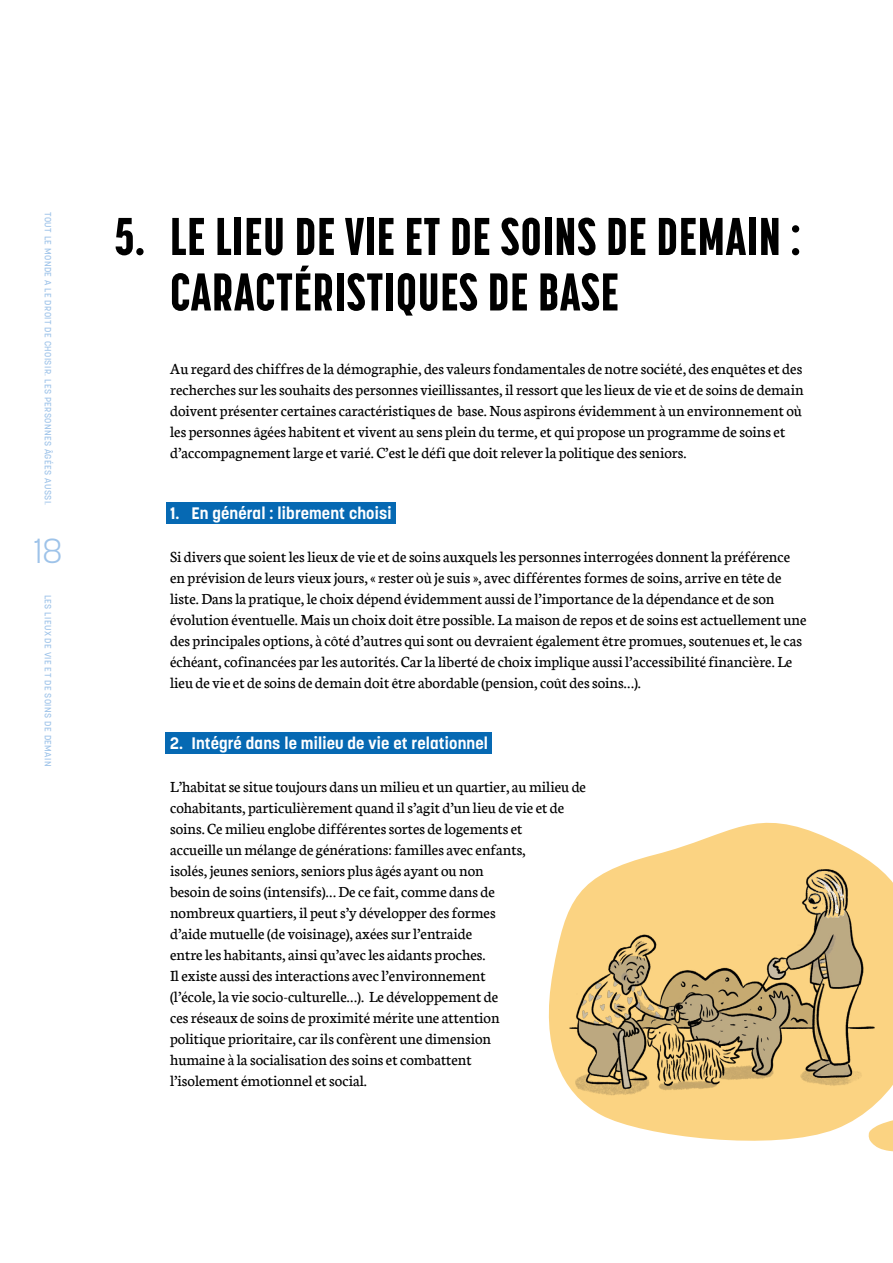
<style>
.page{position:relative;width:893px;height:1263px;background:#fff}
.page>*{position:absolute;margin:0;border:0;box-sizing:border-box;transform-origin:0 0}
.t1{font:800 52.5px/55.5px "Korolev Compressed";letter-spacing:.02em;color:#000}
.t2{font:300 34.5px "Korolev";color:#9ec3e9}
.t3{font:16.5px/21px "Neuton";color:#000}
.t4{font:700 16.5px "Korolev";letter-spacing:.01em;color:#fff}
.t5{font:500 9px "Korolev";letter-spacing:.05em;color:#9ec3e9}
</style>
<div class="page">
<div style="left:166px;top:502px;width:230px;height:21px;background:#0669b3"></div>
<div style="left:166px;top:732px;width:326px;height:21px;background:#0669b3"></div>
<svg style="left:548px;top:822px;width:345px;height:319px"></svg>
<img style="left:567px;top:850px;width:311px;height:276px">
<svg style="left:868px;top:1118px;width:25px;height:34px"></svg>
<p class="t5" style="left:54px;top:212px;width:295px;rotate:90deg">TOUT LE MONDE A LE DROIT DE CHOISIR. LES PERSONNES ÂGÉES AUSSI.</p>
<h2 class="t2" style="left:34px;top:529px;width:30px">18</h2>
<p class="t5" style="left:54px;top:595px;width:173px;rotate:90deg">LES LIEUX DE VIE ET DE SOINS DE DEMAIN</p>
<h1 class="t1" style="left:170px;top:208px;width:632px;text-indent:-55px">5. LE LIEU DE VIE ET DE SOINS DE DEMAIN :<br>CARACTÉRISTIQUES DE BASE</h1>
<p class="t3" style="left:170px;top:358px;width:635px">Au regard des chiffres de la démographie, des valeurs fondamentales de notre société, des enquêtes et des recherches sur les souhaits des personnes vieillissantes, il ressort que les lieux de vie et de soins de demain doivent présenter certaines caractéristiques de base. Nous aspirons évidemment à un environnement où les personnes âgées habitent et vivent au sens plein du terme, et qui propose un programme de soins et d’accompagnement large et varié. C’est le défi que doit relever la politique des seniors.</p>
<p class="t4" style="left:170px;top:503px;width:223px">1. En général : librement choisi</p>
<p class="t3" style="left:170px;top:546px;width:638px">Si divers que soient les lieux de vie et de soins auxquels les personnes interrogées donnent la préférence en prévision de leurs vieux jours, « rester où je suis », avec différentes formes de soins, arrive en tête de liste. Dans la pratique, le choix dépend évidemment aussi de l’importance de la dépendance et de son évolution éventuelle. Mais un choix doit être possible. La maison de repos et de soins est actuellement une des principales options, à côté d’autres qui sont ou devraient également être promues, soutenues et, le cas échéant, cofinancées par les autorités. Car la liberté de choix implique aussi l’accessibilité financière. Le lieu de vie et de soins de demain doit être abordable (pension, coût des soins…).</p>
<p class="t4" style="left:170px;top:733px;width:319px">2. Intégré dans le milieu de vie et relationnel</p>
<p class="t3" style="left:170px;top:776px;width:417px">L’habitat se situe toujours dans un milieu et un quartier, au milieu de cohabitants, particulièrement quand il s’agit d’un lieu de vie et de soins. Ce milieu englobe différentes sortes de logements et<br>accueille un mélange de générations: familles avec enfants,<br>isolés, jeunes seniors, seniors plus âgés ayant ou non<br>besoin de soins (intensifs)… De ce fait, comme dans de<br>nombreux quartiers, il peut s’y développer des formes<br>d’aide mutuelle (de voisinage), axées sur l’entraide<br>entre les habitants, ainsi qu’avec les aidants proches.<br>Il existe aussi des interactions avec l’environnement<br>(l’école, la vie socio-culturelle…). Le développement de<br>ces réseaux de soins de proximité mérite une attention<br>politique prioritaire, car ils confèrent une dimension<br>humaine à la socialisation des soins et combattent<br>l’isolement émotionnel et social.</p>
</div>
